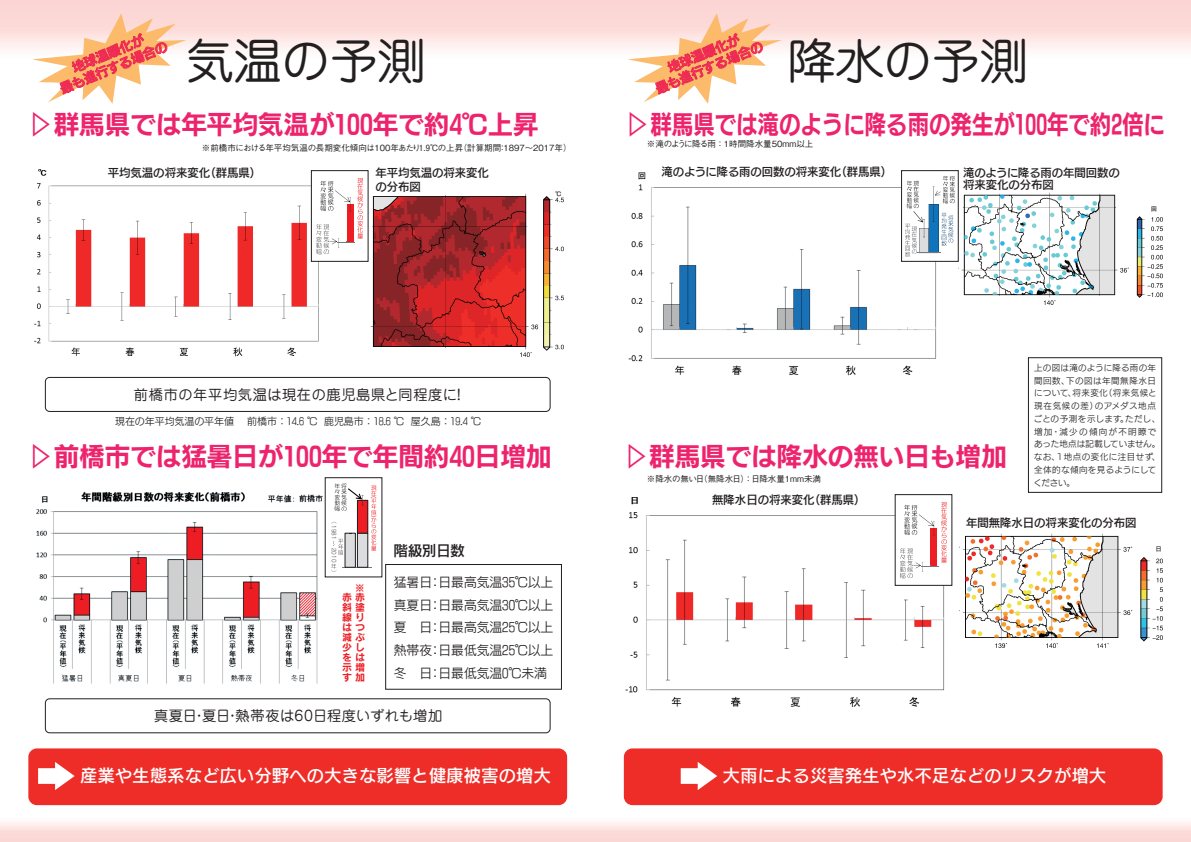
<style>
.page{position:relative;width:1191px;height:842px;background:#fff}
.page>*{position:absolute;margin:0;border:0;box-sizing:border-box;transform-origin:0 0}
.t1{font:48px "Jun 201 Pro Regular 90 msp RKSJ H";color:#231f20}
.t2{font:25.5px "New Rodin Pro N B 90 msp RKSJ H";color:#ed246d}
.t3{font:17px "New Rodin Pro N DB 90 msp RKSJ H";letter-spacing:.025em;color:#fff}
.t4{font:14.2px "Jun 201 Pro Regular 90 msp RKSJ H";letter-spacing:.04em;color:#231f20}
.t5{font:14.2px "New Rodin Pro N DB 90 msp RKSJ H";color:#231f20}
.t6{font:12.8px/22.7px "New Rodin Pro N M 90 msp RKSJ H";color:#231f20;text-align:justify}
.t7{font:12.8px/14.9px "New Rodin Pro N DB 90 msp RKSJ H";color:#ee2953;text-align:center}
.t8{font:11.3px/12.8px "New Rodin Pro N DB 90 msp RKSJ H";color:#231f20}
.t9{font:9.9px "New Rodin Pro N M 90 msp RKSJ H";color:#231f20}
.t10{font:9.9px/9.9px "Rodin Pro B 90 msp RKSJ H";color:#ee1d23}
.t11{font:8.5px/12.8px "New Rodin Pro N M 90 msp RKSJ H";letter-spacing:.05em;color:#231f20}
.t12{font:8.5px "Gothic BBB Pro Medium 90 msp RKSJ H";color:#231f20}
.t13{font:5.7px "Jun 201 Pro Regular 90 msp RKSJ H";letter-spacing:.005em;color:#636366}
.t14{font:5.7px "New Rodin Pro N DB 90 msp RKSJ H";color:#231f20}
.t15{font:5.7px "Jun 201 Pro Regular 90 msp RKSJ H";color:#ee1d23}
</style>
<div class="page">
<div style="left:0;top:0;width:1191px;height:77px;background:linear-gradient(to bottom,#facdc9,#fff)"></div>
<svg style="left:0;top:822px;width:1191px;height:20px;background:#fce0de"></svg>
<img style="left:368px;top:193px;width:195px;height:164px">
<img style="left:958px;top:191px;width:204px;height:113px">
<img style="left:628px;top:172px;width:309px;height:204px">
<div style="left:656px;top:163px;width:247px;height:17px;background:#fff"></div>
<img style="left:36px;top:483px;width:289px;height:139px">
<div style="left:28px;top:748px;width:539px;height:57px;background:#ee2d28;border-radius:9px"></div>
<div style="left:624px;top:748px;width:538px;height:57px;background:#ee2d28;border-radius:9px"></div>
<img style="left:34px;top:169px;width:285px;height:188px">
<img style="left:625px;top:497px;width:320px;height:210px">
<img style="left:962px;top:533px;width:200px;height:114px">
<div style="left:311px;top:171px;width:57px;height:90px;background:#fff"></div>
<div style="left:311px;top:170px;width:57px;height:92px;border:1px solid #231f20"></div>
<svg style="left:316px;top:178px;width:47px;height:76px"></svg>
<svg style="left:331px;top:483px;width:45px;height:80px"></svg>
<div style="left:901px;top:171px;width:57px;height:90px;background:#fff"></div>
<div style="left:901px;top:170px;width:57px;height:92px;border:1px solid #231f20"></div>
<svg style="left:905px;top:176px;width:50px;height:81px"></svg>
<div style="left:895px;top:495px;width:57px;height:90px;background:#fff"></div>
<div style="left:894px;top:494px;width:58px;height:92px;border:1px solid #231f20"></div>
<svg style="left:900px;top:502px;width:47px;height:76px"></svg>
<svg style="left:38px;top:762px;width:37px;height:28px"></svg>
<svg style="left:680px;top:762px;width:37px;height:28px"></svg>
<svg style="left:32px;top:13px;width:154px;height:91px"></svg>
<svg style="left:627px;top:13px;width:155px;height:91px"></svg>
<div style="left:45px;top:377px;width:505px;height:35px;border:1px solid #231f20;border-radius:4px"></div>
<svg style="left:44px;top:563px;width:518px;height:171px"></svg>
<div style="left:1028px;top:357px;width:134px;height:136px;border:1px solid #231f20"></div>
<div style="left:97px;top:163px;width:170px;height:18px;background:#fff"></div>
<div style="left:701px;top:490px;width:170px;height:18px;background:#fff"></div>
<h3 class="t7" style="left:70px;top:63px;width:78px;rotate:-22deg">地球温暖化が</h3>
<h1 class="t1" style="left:186px;top:43px;width:241px">気温の予測</h1>
<h1 class="t1" style="left:788px;top:43px;width:241px">降水の予測</h1>
<h3 class="t7" style="left:648px;top:70px;width:116px;rotate:-22deg">地球温暖化が<br>最も進行する場合の</h3>
<h3 class="t7" style="left:58px;top:84px;width:116px;rotate:-22deg">最も進行する場合の</h3>
<h2 class="t2" style="left:28px;top:114px;width:512px">▷群馬県では年平均気温が100年で約4℃上昇</h2>
<p class="t12" style="left:202px;top:144px;width:371px">※前橋市における年平均気温の長期変化傾向は100年あたり1.9℃の上昇（計算期間：1897～2017年）</p>
<h2 class="t2" style="left:625px;top:114px;width:541px">▷群馬県では滝のように降る雨の発生が100年で約2倍に</h2>
<p class="t12" style="left:647px;top:141px;width:168px">※滝のように降る雨 ：1時間降水量50mm以上</p>
<h3 class="t8" style="left:661px;top:166px;width:232px">滝のように降る雨の回数の将来変化（群馬県）</h3>
<h3 class="t8" style="left:108px;top:168px;width:155px">平均気温の将来変化（群馬県）</h3>
<h3 class="t8" style="left:963px;top:168px;width:158px">滝のように降る雨の年間回数の将来変化の分布図</h3>
<h3 class="t8" style="left:375px;top:167px;width:115px;line-height:14.2px">年平均気温の将来変化の分布図</h3>
<p class="t14" style="left:555px;top:191px;width:7px">℃</p>
<p class="t14" style="left:1151px;top:206px;width:7px">回</p>
<h3 class="t4" style="left:134px;top:389px;width:334px">前橋市の年平均気温は現在の鹿児島県と同程度に！</h3>
<p class="t9" style="left:115px;top:418px;width:367px">現在の年平均気温の平年値　前橋市：14.6 ℃ 鹿児島市：18.6 ℃ 屋久島：19.4 ℃</p>
<h2 class="t2" style="left:28px;top:447px;width:524px">▷前橋市では猛暑日が100年で年間約40日増加</h2>
<p class="t13" style="left:336px;top:525px;width:16px;rotate:90deg">1981</p>
<p class="t13" style="left:336px;top:548px;width:16px;rotate:90deg">2010</p>
<p class="t15" style="left:376px;top:496px;width:4px;rotate:90deg">(</p>
<p class="t15" style="left:376px;top:515px;width:4px;rotate:90deg">)</p>
<h3 class="t5" style="left:394px;top:545px;width:72px">階級別日数</h3>
<h3 class="t6" style="left:394px;top:572px;width:161px">猛暑日：日最高気温35℃以上真夏日：日最高気温30℃以上夏　日：日最高気温25℃以上熱帯夜：日最低気温25℃以上冬　日：日最低気温0℃未満</h3>
<h3 class="t4" style="left:154px;top:711px;width:290px">真夏日・夏日・熱帯夜は60日程度いずれも増加</h3>
<p class="t10" style="left:363px;top:583px;width:11px;rotate:90deg">※</p>
<p class="t10" style="left:342px;top:594px;width:24px">赤赤斜塗線りはつ減ぶ少しをは示増す加</p>
<h2 class="t2" style="left:623px;top:447px;width:384px">▷群馬県では降水の無い日も増加</h2>
<p class="t12" style="left:647px;top:475px;width:176px">※降水の無い日（無降水日）：日降水量1mm未満</p>
<h3 class="t8" style="left:712px;top:495px;width:155px">無降水日の将来変化（群馬県）</h3>
<p class="t11" style="left:1033px;top:362px;width:128px">上の図は滝のように降る雨の年間回数、下の図は年間無降水日について、将来変化（将来気候と現在気候の差）のアメダス地点ごとの予測を示します。ただし、増加･減少の傾向が不明瞭であった地点は記載していません。なお、1地点の変化に注目せず、全体的な傾向を見るようにしてください。</p>
<h3 class="t8" style="left:966px;top:518px;width:172px">年間無降水日の将来変化の分布図</h3>
<p class="t14" style="left:1155px;top:547px;width:7px">日</p>
<h3 class="t3" style="left:80px;top:770px;width:472px">産業や生態系など広い分野への大きな影響と健康被害の増大</h3>
<h3 class="t3" style="left:723px;top:770px;width:385px">大雨による災害発生や水不足などのリスクが増大</h3>
</div>
